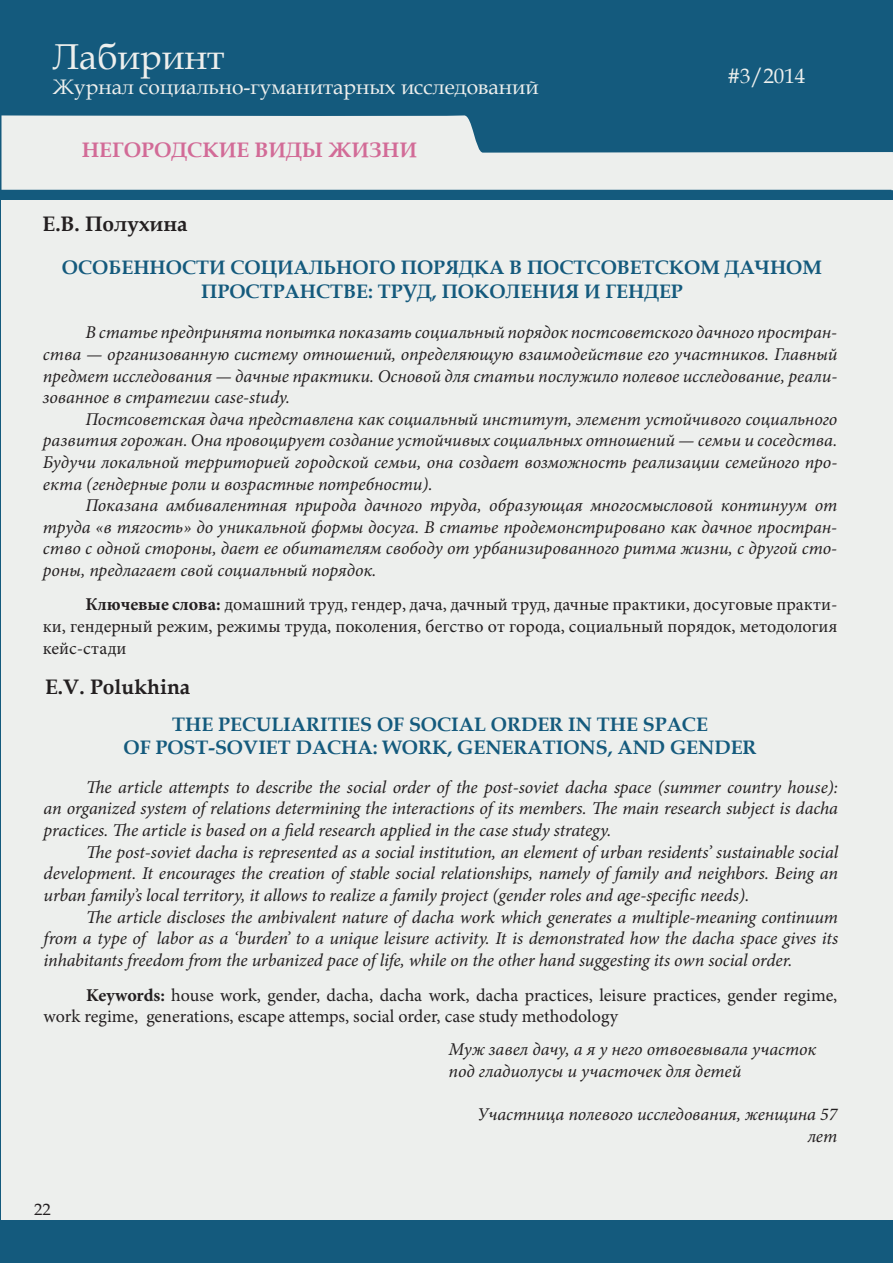
<style>
.page{position:relative;width:893px;height:1263px;background:#fff}
.page>*{position:absolute;margin:0;border:0;box-sizing:border-box;transform-origin:0 0}
.t1{font:36px "Book Antiqua";color:#edefed}
.t2{font:21px "Book Antiqua";color:#edefed}
.t3{font:700 21px "Book Antiqua";color:#231f20}
.t4{font:700 21px "Book Antiqua";color:#d26b97}
.t5{font:700 19.5px/23.4px "Book Antiqua";color:#145a7d;text-align:center}
.t6{font:italic 18px/21.6px "Minion Pro";letter-spacing:-.005em;color:#231f20;text-align:justify}
.t7{font:18px/21.6px "Minion Pro";color:#231f20;text-align:justify}
.t8{font:16.5px "Book Antiqua";color:#231f20}
.s1{font-weight:700}
</style>
<div class="page">
<div style="left:1px;top:0;width:892px;height:1262px;background:#145a7d"></div>
<div style="left:2px;top:200px;width:891px;height:1020px;background:#edefed"></div>
<svg style="left:2px;top:115px;width:889px;height:75px;fill:#edefed"></svg>
<svg style="left:891px;top:152px;width:2px;height:1111px"></svg>
<h1 class="t1" style="left:53px;top:31px;width:173px">Лабиринт</h1>
<p class="t2" style="left:53px;top:72px;width:487px">Журнал социально-гуманитарных исследований</p>
<p class="t4" style="left:82px;top:135px;width:337px">НЕГОРОДСКИЕ ВИДЫ ЖИЗНИ</p>
<p class="t3" style="left:43px;top:209px;width:147px">Е.В. Полухина</p>
<p class="t2" style="left:727px;top:61px;width:79px">#3/2014</p>
<p class="t2" style="left:740px;top:61px;width:12px">1</p>
<p class="t5" style="left:62px;top:256px;width:761px">ОСОБЕННОСТИ СОЦИАЛЬНОГО ПОРЯДКА В ПОСТСОВЕТСКОМ ДАЧНОМ<br>ПРОСТРАНСТВЕ: ТРУД, ПОКОЛЕНИЯ И ГЕНДЕР</p>
<p class="t6" style="left:43px;top:322px;width:796px;text-indent:43px">В статье предпринята попытка показать социальный порядок постсоветского дачного простран&shy;ства — организованную систему отношений, определяющую взаимодействие его участников. Главный предмет исследования — дачные практики. Основой для статьи послужило полевое исследование, реали&shy;зованное в стратегии case-study.</p>
<p class="t6" style="left:43px;top:408px;width:796px;text-indent:43px">Постсоветская дача представлена как социальный институт, элемент устойчивого социального развития горожан. Она провоцирует создание устойчивых социальных отношений — семьи и соседства.<br>Будучи локальной территорией городской семьи, она создает возможность реализации семейного про&shy;екта (гендерные роли и возрастные потребности).</p>
<p class="t6" style="left:43px;top:495px;width:796px;text-indent:43px">Показана амбивалентная природа дачного труда, образующая многосмысловой континуум от труда «в тягость» до уникальной формы досуга. В статье продемонстрировано как дачное простран&shy;ство с одной стороны, дает ее обитателям свободу от урбанизированного ритма жизни, с другой сто&shy;роны, предлагает свой социальный порядок.</p>
<p class="t7" style="left:43px;top:594px;width:796px;text-indent:43px"><span class="s1">Ключевые слова:</span> домашний труд, гендер, дача, дачный труд, дачные практики, досуговые практи&shy;ки, гендерный режим, режимы труда, поколения, бегство от города, социальный порядок, методология кейс-стади</p>
<p class="t3" style="left:45px;top:672px;width:147px">E.V. Polukhina</p>
<p class="t5" style="left:124px;top:713px;width:635px">THE PECULIARITIES OF SOCIAL ORDER IN THE SPACE<br>OF POST-SOVIET DACHA: WORK, GENERATIONS, AND GENDER</p>
<p class="t6" style="left:44px;top:776px;width:796px;text-indent:43px">The article attempts to describe the social order of the post-soviet dacha space (summer country house): an organized system of relations determining the interactions of its members. The main research subject is dacha practices. The article is based on a field research applied in the case study strategy.</p>
<p class="t6" style="left:44px;top:841px;width:796px;text-indent:43px">The post-soviet dacha is represented as a social institution, an element of urban residents’ sustainable social development. It encourages the creation of stable social relationships, namely of family and neighbors. Being an urban family’s local territory, it allows to realize a family project (gender roles and age-specific needs).</p>
<p class="t6" style="left:44px;top:906px;width:796px;text-indent:43px">The article discloses the ambivalent nature of dacha work which generates a multiple-meaning continuum from a type of labor as a ‘burden’ to a unique leisure activity. It is demonstrated how the dacha space gives its inhabitants freedom from the urbanized pace of life, while on the other hand suggesting its own social order.</p>
<p class="t7" style="left:44px;top:984px;width:795px;text-indent:43px"><span class="s1">Keywords:</span> house work, gender, dacha, dacha work, dacha practices, leisure practices, gender regime, work regime, generations, escape attemps, social order, case study methodology</p>
<p class="t6" style="left:449px;top:1039px;width:369px">Муж завел дачу, а я у него отвоевывала участок под гладиолусы и участочек для детей</p>
<p class="t6" style="left:477px;top:1103px;width:361px;text-align:right">Участница полевого исследования, женщина 57 лет</p>
<p class="t8" style="left:34px;top:1198px;width:18px">22</p>
</div>
